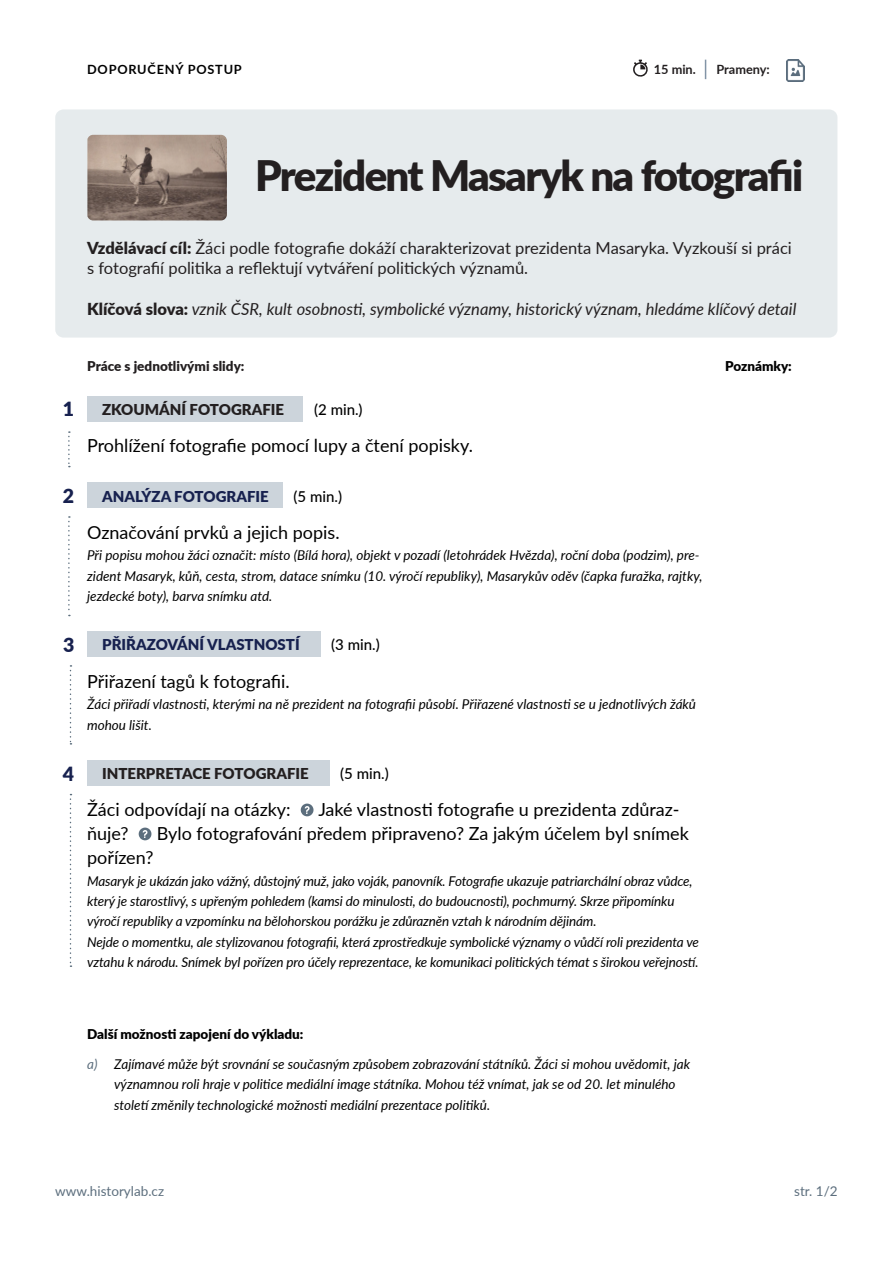
<style>
.page{position:relative;width:893px;height:1263px;background:#fff}
.page>*{position:absolute;margin:0;border:0;box-sizing:border-box;transform-origin:0 0}
.t1{font:900 42px "Lato";letter-spacing:-.04em;color:#231f20}
.t2{font:900 19.5px "Lato";color:#17214f}
.odrazky_s_pismeny{font:18px "Lato";color:#000}
.t3{font:16.5px/19.8px "Lato";color:#231f20}
.t4{font:italic 16.5px "Lato";color:#231f20}
.t5{font:900 15px "Lato";color:#231f20}
.t6{font:900 15px "Lato";color:#17214f}
.t7{font:500 15px "Lato";color:#000}
.t8{font:italic 13.5px/20.2px "Lato";letter-spacing:-.01em;color:#000}
.t9{font:900 13.5px "Lato";color:#000}
.t10{font:900 13.5px "Lato";color:#231f20}
.t11{font:13.5px "Lato";color:#5c6e7d}
.t12{font:700 12.75px "Lato";letter-spacing:.06em;color:#000}
.t13{font:700 12.75px "Lato";color:#231f20}
.s1{font-weight:900}
.s2{font-weight:900;font-style:normal}
.s3{color:#5c6e7d}
</style>
<div class="page">
<svg style="left:633px;top:60px;width:15px;height:17px"></svg>
<svg style="left:705px;top:60px;width:1px;height:19px"></svg>
<div style="left:55px;top:109px;width:782px;height:229px;background:#e6ebed;border-radius:8px"></div>
<img style="left:87px;top:135px;width:140px;height:85px">
<div style="left:87px;top:396px;width:216px;height:25px;background:#ccd4db"></div>
<svg style="left:68px;top:431px;width:2px;height:36px"></svg>
<div style="left:87px;top:632px;width:233px;height:25px;background:#ccd4db"></div>
<div style="left:87px;top:483px;width:196px;height:25px;background:#ccd4db"></div>
<svg style="left:70px;top:665px;width:1px;height:79px"></svg>
<img style="left:787px;top:60px;width:17px;height:21px">
<svg style="left:68px;top:516px;width:2px;height:100px"></svg>
<svg style="left:301px;top:803px;width:12px;height:13px"></svg>
<svg style="left:139px;top:827px;width:12px;height:13px"></svg>
<div style="left:87px;top:760px;width:242px;height:26px;background:#ccd4db"></div>
<svg style="left:70px;top:794px;width:1px;height:173px"></svg>
<p class="t12" style="left:87px;top:60px;width:156px">DOPORUČENÝ POSTUP</p>
<p class="t13" style="left:716px;top:60px;width:55px">Prameny:</p>
<p class="t13" style="left:654px;top:60px;width:44px">15 min.</p>
<p class="t1" style="left:255px;top:144px;width:550px">Prezident Masaryk na fotografii</p>
<p class="t3" style="left:87px;top:237px;width:706px"><span class="s1">Vzdělávací cíl:</span> Žáci podle fotografie dokáží charakterizovat prezidenta Masaryka. Vyzkouší si práci s fotografií politika a reflektují vytváření politických významů.</p>
<p class="t4" style="left:87px;top:297px;width:711px"><span class="s2">Klíčová slova:</span> vznik ČSR, kult osobnosti, symbolické významy, historický význam, hledáme klíčový detail</p>
<p class="t10" style="left:87px;top:356px;width:159px">Práce s jednotlivými slidy:</p>
<p class="t9" style="left:725px;top:356px;width:68px">Poznámky:</p>
<p class="t2" style="left:63px;top:395px;width:13px">1</p>
<p class="t5" style="left:102px;top:398px;width:184px">ZKOUMÁNÍ FOTOGRAFIE</p>
<p class="t7" style="left:314px;top:398px;width:50px">(2 min.)</p>
<p class="odrazky_s_pismeny" style="left:87px;top:432px;width:387px">Prohlížení fotografie pomocí lupy a čtení popisky.</p>
<p class="t2" style="left:63px;top:481px;width:13px">2</p>
<p class="t6" style="left:102px;top:485px;width:168px">ANALÝZA FOTOGRAFIE</p>
<p class="t7" style="left:294px;top:485px;width:50px">(5 min.)</p>
<p class="odrazky_s_pismeny" style="left:87px;top:519px;width:254px">Označování prvků a jejich popis.</p>
<p class="t8" style="left:87px;top:545px;width:617px">Při popisu mohou žáci označit: místo (Bílá hora), objekt v pozadí (letohrádek Hvězda), roční doba (podzim), pre&shy;zident Masaryk, kůň, cesta, strom, datace snímku (10. výročí republiky), Masarykův oděv (čapka furažka, rajtky, jezdecké boty), barva snímku atd.</p>
<p class="t2" style="left:63px;top:630px;width:13px">3</p>
<p class="t6" style="left:102px;top:634px;width:199px">PŘIŘAZOVÁNÍ VLASTNOSTÍ</p>
<p class="odrazky_s_pismeny" style="left:87px;top:668px;width:204px">Přiřazení tagů k fotografii.</p>
<p class="t7" style="left:331px;top:634px;width:50px">(3 min.)</p>
<p class="t8" style="left:87px;top:694px;width:610px">Žáci přiřadí vlastnosti, kterými na ně prezident na fotografii působí. Přiřazené vlastnosti se u jednotlivých žáků mohou lišit.</p>
<p class="t2" style="left:63px;top:759px;width:13px">4</p>
<p class="t5" style="left:102px;top:762px;width:208px">INTERPRETACE FOTOGRAFIE</p>
<p class="t7" style="left:340px;top:763px;width:50px">(5 min.)</p>
<p class="odrazky_s_pismeny" style="left:87px;top:797px;width:205px">Žáci odpovídají na otázky:</p>
<p class="odrazky_s_pismeny" style="left:318px;top:797px;width:363px">Jaké vlastnosti fotografie u prezidenta zdůraz-</p>
<p class="odrazky_s_pismeny" style="left:87px;top:821px;width:43px">ňuje?</p>
<p class="odrazky_s_pismeny" style="left:157px;top:821px;width:533px">Bylo fotografování předem připraveno? Za jakým účelem byl snímek</p>
<p class="odrazky_s_pismeny" style="left:87px;top:845px;width:68px">pořízen?</p>
<p class="t8" style="left:87px;top:870px;width:607px">Masaryk je ukázán jako vážný, důstojný muž, jako voják, panovník. Fotografie ukazuje patriarchální obraz vůdce, který je starostlivý, s upřeným pohledem (kamsi do minulosti, do budoucnosti), pochmurný. Skrze připomínku výročí republiky a vzpomínku na bělohorskou porážku je zdůrazněn vztah k národním dějinám.</p>
<p class="t8" style="left:87px;top:931px;width:613px">Nejde o momentku, ale stylizovanou fotografii, která zprostředkuje symbolické významy o vůdčí roli prezidenta ve vztahu k národu. Snímek byl pořízen pro účely reprezentace, ke komunikaci politických témat s širokou veřejností.</p>
<p class="t9" style="left:87px;top:1024px;width:218px">Další možnosti zapojení do výkladu:</p>
<p class="t8" style="left:114px;top:1053px;width:577px;text-indent:-27px"><span class="s3">a)</span> Zajímavé může být srovnání se současným způsobem zobrazování státníků. Žáci si mohou uvědomit, jak významnou roli hraje v politice mediální image státníka. Mohou též vnímat, jak se od 20. let minulého století změnily technologické možnosti mediální prezentace politiků.</p>
<p class="t11" style="left:55px;top:1181px;width:110px">www.historylab.cz</p>
<p class="t11" style="left:794px;top:1181px;width:45px">str. 1/2</p>
</div>
